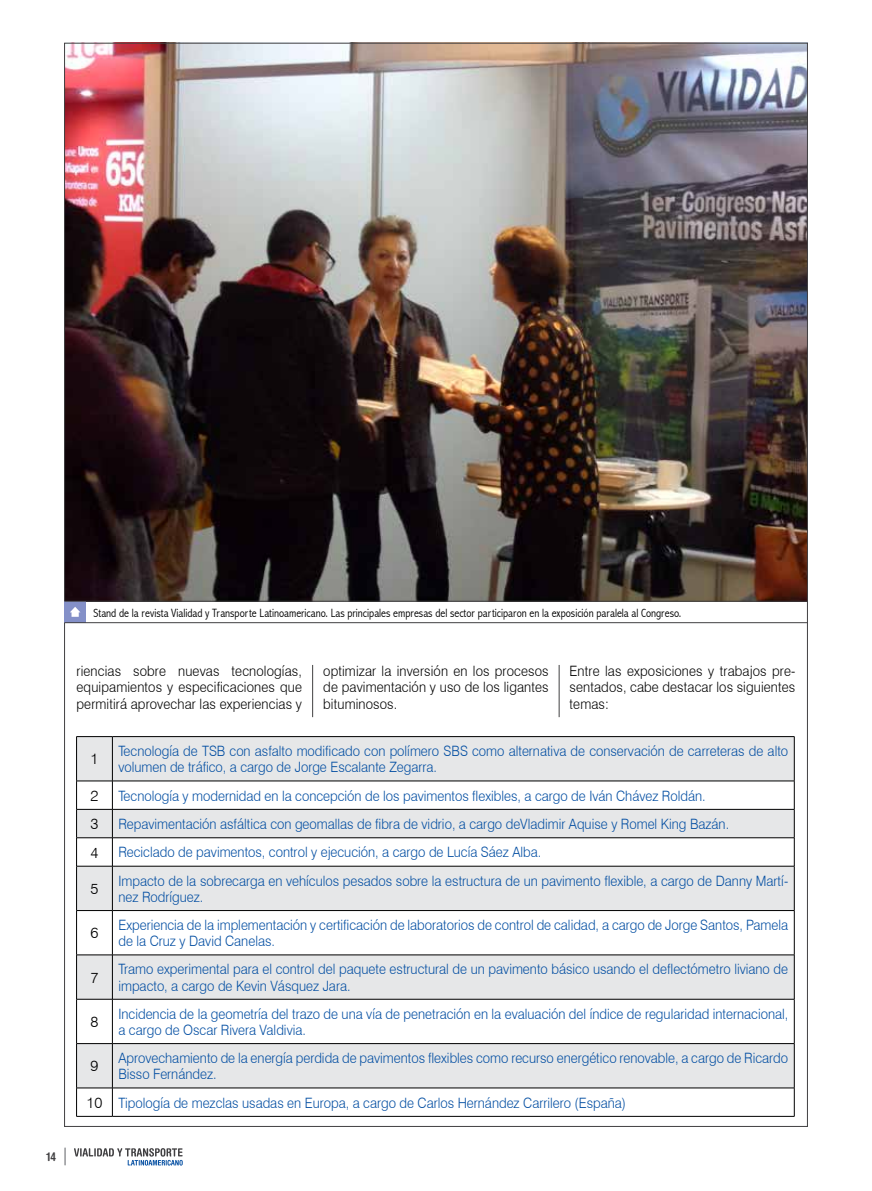
<style>
.page{position:relative;width:872px;height:1191px;background:#fff}
.page>*{position:absolute;margin:0;border:0;box-sizing:border-box;transform-origin:0 0}
.t1{font:300 15px "Swiss 721 BT";color:#000}
.t2{font:300 14.25px/16.5px "Swiss 721 BT";color:#034ea2;scale:.92 1}
.t3{font:300 14.25px/16.5px "Swiss 721 BT";letter-spacing:.01em;color:#000;text-align:justify;scale:.92 1}
.t4{font:300 condensed 12px "Abadi";color:#000}
.t5{font:700 condensed 12px "Helvetica Rounded";color:#414042}
.s1{font-size:15px;color:#000}
</style>
<div class="page">
<svg style="left:74px;top:1148px;width:109px;height:17px"></svg>
<svg style="left:64px;top:1148px;width:2px;height:16px"></svg>
<img style="left:64px;top:43px;width:743px;height:1083px">
<div style="left:64px;top:601px;width:22px;height:21px;background:#8490c8"></div>
<svg style="left:70px;top:607px;width:10px;height:10px"></svg>
<hr style="left:64px;top:601px;width:743px;height:1px;background:#414042">
<hr style="left:64px;top:622px;width:743px;height:1px;background:#414042">
<hr style="left:312px;top:665px;width:1px;height:52px;background:#414042">
<hr style="left:559px;top:665px;width:1px;height:52px;background:#414042">
<p class="t5" style="left:46px;top:1149px;width:11px">14</p>
<p class="t4" style="left:94px;top:606px;width:589px">Stand de la revista Vialidad y Transporte Latinoamericano. Las principales empresas del sector participaron en la exposición paralela al Congreso.</p>
<p class="t3" style="left:77px;top:662px;width:246px">riencias sobre nuevas tecnologías, equipamientos y especificaciones que permitirá aprovechar las experiencias y</p>
<p class="t3" style="left:323px;top:662px;width:246px">optimizar la inversión en los procesos de pavimentación y uso de los ligantes bituminosos.</p>
<p class="t3" style="left:569px;top:662px;width:247px">Entre las exposiciones y trabajos pre&shy;sentados, cabe destacar los siguientes temas:</p>
<p class="t1" style="left:90px;top:750px;width:9px">1</p>
<p class="t2" style="left:118px;top:742px;width:729px">Tecnología de TSB con asfalto modificado con polímero SBS como alternativa de conservación de carreteras de alto volumen de tráfico, a cargo de Jorge Escalante Zegarra.</p>
<p class="t1" style="left:90px;top:786px;width:9px">2</p>
<p class="t2" style="left:118px;top:787px;width:640px">Tecnología y modernidad en la concepción de los pavimentos flexibles, a cargo de Iván Chávez Roldán.</p>
<p class="t1" style="left:90px;top:815px;width:9px">3</p>
<p class="t2" style="left:118px;top:815px;width:665px">Repavimentación asfáltica con geomallas de fibra de vidrio, a cargo deVladimir Aquise y Romel King Bazán.</p>
<p class="t1" style="left:90px;top:843px;width:9px">4</p>
<p class="t2" style="left:118px;top:844px;width:461px">Reciclado de pavimentos, control y ejecución, a cargo de Lucía Sáez Alba.</p>
<p class="t1" style="left:90px;top:879px;width:9px">5</p>
<p class="t2" style="left:118px;top:872px;width:729px">Impacto de la sobrecarga en vehículos pesados sobre la estructura de un pavimento flexible, a cargo de Danny Martí&shy;nez Rodríguez.</p>
<p class="t1" style="left:90px;top:924px;width:9px">6</p>
<p class="t2" style="left:118px;top:916px;width:729px">Experiencia de la implementación y certificación de laboratorios de control de calidad, a cargo de Jorge Santos, Pamela de la Cruz y David Canelas.</p>
<p class="t1" style="left:90px;top:968px;width:9px">7</p>
<p class="t2" style="left:118px;top:960px;width:729px">Tramo experimental para el control del paquete estructural de un pavimento básico usando el deflectómetro liviano de impacto, a cargo de Kevin Vásquez Jara.</p>
<p class="t1" style="left:90px;top:1012px;width:9px">8</p>
<p class="t2" style="left:118px;top:1005px;width:729px">Incidencia de la geometría del trazo de una vía de penetración en la evaluación del índice de regularidad internacional, a cargo de Oscar Rivera Valdivia.</p>
<p class="t1" style="left:90px;top:1057px;width:9px">9</p>
<p class="t2" style="left:118px;top:1049px;width:729px">Aprovechamiento de la energía perdida de pavimentos flexibles como recurso energético renovable, a cargo de Ricardo<br>Bisso Fernández.</p>
<p class="t2" style="left:86px;top:1094px;width:588px"><span class="s1">10</span> Tipología de mezclas usadas en Europa, a cargo de Carlos Hernández Carrilero (España)</p>
</div>
